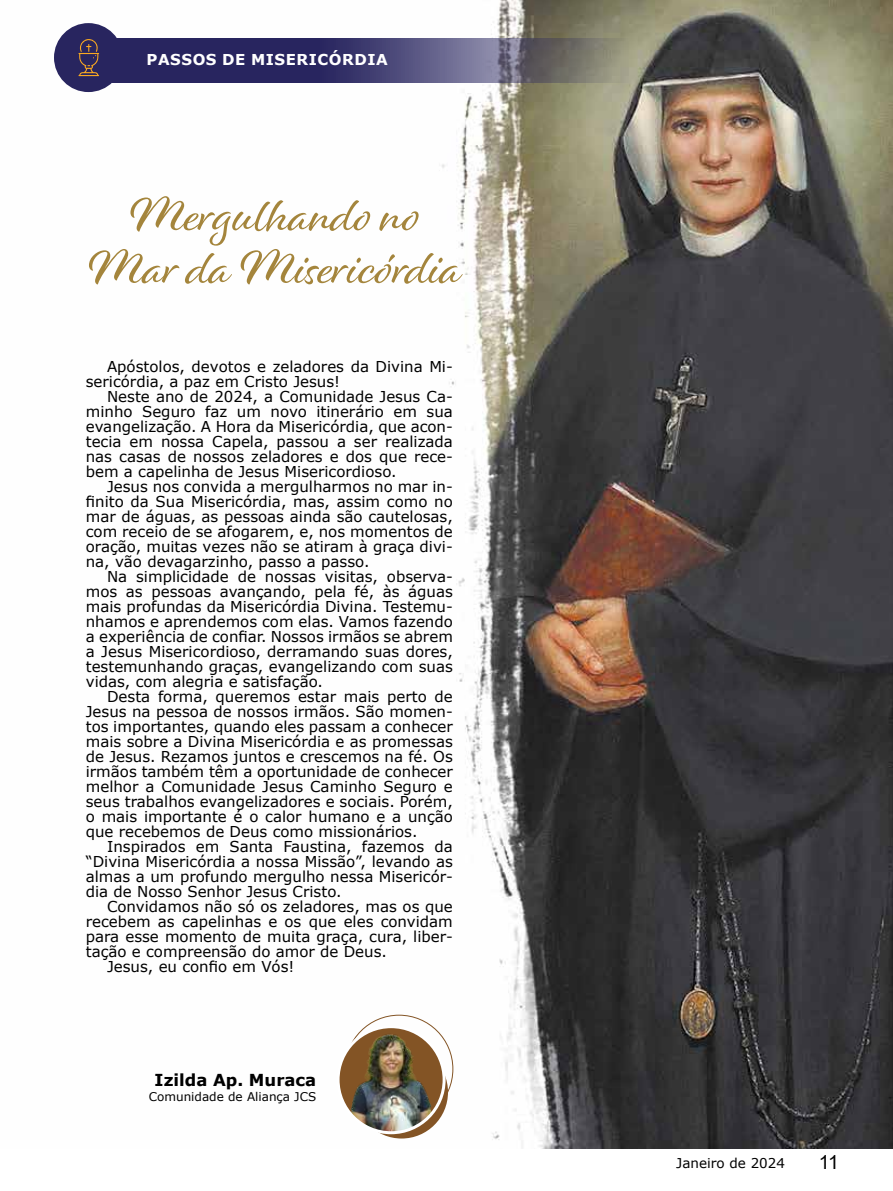
<style>
.page{position:relative;width:893px;height:1191px;background:#fff}
.page>*{position:absolute;margin:0;border:0;box-sizing:border-box;transform-origin:0 0}
.t1{font:51px/52.8px "Alisha";color:#a4853c;text-align:center}
.t2{font:19.5px "Arial";color:#000}
.t3{font:700 16.5px "Verdana";color:#000}
.t4{font:15px/15px "Verdana";color:#000;text-align:justify}
.t5{font:700 15px "Verdana";letter-spacing:.035em;color:#fff}
.t6{font:13.5px "Verdana";color:#000}
.t7{font:12px "Verdana";color:#000}
</style>
<div class="page">
<img style="left:54px;top:0;width:839px;height:1148px">
<svg style="left:113px;top:38px;width:516px;height:44px;background:#4c4a6f"></svg>
<div style="left:54px;top:23px;width:69px;height:69px;background:#28255f;border-radius:50%"></div>
<svg style="left:78px;top:39px;width:21px;height:37px"></svg>
<svg style="left:355px;top:1045px;width:93px;height:93px"></svg>
<img style="left:338px;top:1026px;width:106px;height:106px;border-radius:53px">
<div style="left:337px;top:1025px;width:109px;height:109px;border:3px solid #fff;border-radius:50%"></div>
<p class="t5" style="left:147px;top:49px;width:243px">PASSOS DE MISERICÓRDIA</p>
<h1 class="t1" style="left:89px;top:187px;width:374px">Mergulhando no<br>Mar da Misericórdia</h1>
<p class="t4" style="left:86px;top:359px;width:369px;text-indent:21px">Apóstolos, devotos e zeladores da Divina Mi&shy;sericórdia, a paz em Cristo Jesus!</p>
<p class="t4" style="left:86px;top:389px;width:369px;text-indent:21px">Neste ano de 2024, a Comunidade Jesus Ca&shy;minho Seguro faz um novo itinerário em sua evangelização. A Hora da Misericórdia, que acon&shy;tecia em nossa Capela, passou a ser realizada nas casas de nossos zeladores e dos que rece&shy;bem a capelinha de Jesus Misericordioso.</p>
<p class="t4" style="left:86px;top:479px;width:369px;text-indent:21px">Jesus nos convida a mergulharmos no mar in&shy;finito da Sua Misericórdia, mas, assim como no mar de águas, as pessoas ainda são cautelosas, com receio de se afogarem, e, nos momentos de oração, muitas vezes não se atiram à graça divi&shy;na, vão devagarzinho, passo a passo.</p>
<p class="t4" style="left:86px;top:569px;width:369px;text-indent:21px">Na simplicidade de nossas visitas, observa&shy;mos as pessoas avançando, pela fé, às águas mais profundas da Misericórdia Divina. Testemu&shy;nhamos e aprendemos com elas. Vamos fazendo a experiência de confiar. Nossos irmãos se abrem a Jesus Misericordioso, derramando suas dores, testemunhando graças, evangelizando com suas vidas, com alegria e satisfação.</p>
<p class="t4" style="left:86px;top:689px;width:369px;text-indent:21px">Desta forma, queremos estar mais perto de Jesus na pessoa de nossos irmãos. São momen&shy;tos importantes, quando eles passam a conhecer mais sobre a Divina Misericórdia e as promessas de Jesus. Rezamos juntos e crescemos na fé. Os irmãos também têm a oportunidade de conhecer melhor a Comunidade Jesus Caminho Seguro e seus trabalhos evangelizadores e sociais. Porém, o mais importante é o calor humano e a unção que recebemos de Deus como missionários.</p>
<p class="t4" style="left:86px;top:839px;width:369px;text-indent:21px">Inspirados em Santa Faustina, fazemos da “Divina Misericórdia a nossa Missão”, levando as almas a um profundo mergulho nessa Misericór&shy;dia de Nosso Senhor Jesus Cristo.</p>
<p class="t4" style="left:107px;top:899px;width:347px">Convidamos não só os zeladores, mas os que</p>
<p class="t4" style="left:86px;top:914px;width:369px">recebem as capelinhas e os que eles convidam</p>
<p class="t4" style="left:86px;top:929px;width:369px">para esse momento de muita graça, cura, liber-</p>
<p class="t4" style="left:86px;top:944px;width:303px">tação e compreensão do amor de Deus.</p>
<p class="t4" style="left:107px;top:959px;width:189px">Jesus, eu confio em Vós!</p>
<p class="t3" style="left:155px;top:1068px;width:163px">Izilda Ap. Muraca</p>
<p class="t7" style="left:149px;top:1088px;width:169px">Comunidade de Aliança JCS</p>
<p class="t6" style="left:676px;top:1154px;width:110px">Janeiro de 2024</p>
<h2 class="t2" style="left:819px;top:1148px;width:22px">11</h2>
</div>
